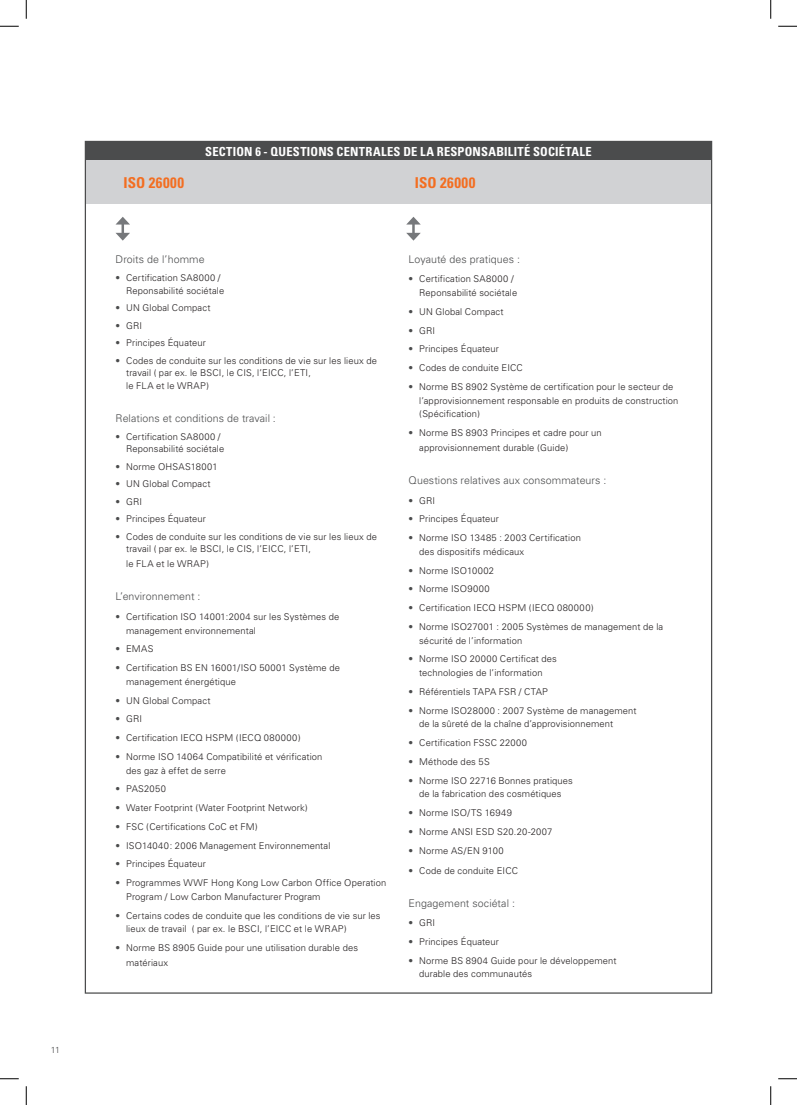
<style>
.page{position:relative;width:797px;height:1105px;background:#fff}
.page>*{position:absolute;margin:0;border:0;box-sizing:border-box;transform-origin:0 0}
.t1{font:700 condensed 15px "Univers";letter-spacing:.035em;color:#f36e21}
.t2{font:700 condensed 12.5px "Univers";letter-spacing:.02em;color:#fff}
.t3{font:300 10.62px "Univers";letter-spacing:.005em;color:#4b4c4d}
.t4{font:300 9.38px/13.8px "Univers";letter-spacing:.015em;color:#231f20}
.t5{font:300 8.75px "Univers";color:#4b4c4d}
.s1{color:#4b4c4d}
</style>
<div class="page">
<svg style="left:115px;top:217px;width:15px;height:24px"></svg>
<svg style="left:406px;top:217px;width:15px;height:24px"></svg>
<div style="left:86px;top:160px;width:625px;height:43px;background:#d1d2d4"></div>
<div style="left:86px;top:142px;width:625px;height:18px;background:#4b4c4d"></div>
<svg style="left:0;top:25px;width:19px;height:2px"></svg>
<svg style="left:778px;top:25px;width:19px;height:2px"></svg>
<svg style="left:0;top:1078px;width:19px;height:1px"></svg>
<svg style="left:778px;top:1078px;width:19px;height:1px"></svg>
<svg style="left:25px;top:0;width:2px;height:19px"></svg>
<svg style="left:25px;top:1086px;width:2px;height:19px"></svg>
<svg style="left:770px;top:0;width:1px;height:19px"></svg>
<svg style="left:770px;top:1086px;width:1px;height:19px"></svg>
<p class="t5" style="left:51px;top:1044px;width:11px">11</p>
<h2 class="t2" style="left:205px;top:144px;width:388px">SECTION 6 - QUESTIONS CENTRALES DE LA RESPONSABILITÉ SOCIÉTALE</h2>
<h1 class="t1" style="left:124px;top:173px;width:62px">ISO 26000</h1>
<h1 class="t1" style="left:415px;top:173px;width:62px">ISO 26000</h1>
<p class="t3" style="left:115px;top:253px;width:91px">Droits de l’homme</p>
<p class="t4" style="left:126px;top:271px;width:100px;line-height:12.5px;text-indent:-11px"><span class="s1">•</span> Certification SA8000 /<br>Reponsabilité sociétale</p>
<p class="t4" style="left:115px;top:301px;width:96px"><span class="s1">•</span> UN Global Compact</p>
<p class="t4" style="left:115px;top:318px;width:28px"><span class="s1">•</span> GRI</p>
<p class="t4" style="left:115px;top:336px;width:92px"><span class="s1">•</span> Principes équateur</p>
<p class="t4" style="left:126px;top:354px;width:252px;line-height:12.5px;text-indent:-11px"><span class="s1">•</span> Codes de conduite sur les conditions de vie sur les lieux de travail ( par ex. le BSCI, le CIS, l’EICC, l’ETI,<br>le FLA et le WRAP)</p>
<p class="t3" style="left:115px;top:412px;width:162px">Relations et conditions de travail :</p>
<p class="t4" style="left:126px;top:430px;width:100px;line-height:12.5px;text-indent:-11px"><span class="s1">•</span> Certification SA8000 /<br>Reponsabilité sociétale</p>
<p class="t4" style="left:115px;top:460px;width:103px"><span class="s1">•</span> Norme OHSAS18001</p>
<p class="t4" style="left:115px;top:477px;width:96px"><span class="s1">•</span> UN Global Compact</p>
<p class="t4" style="left:115px;top:495px;width:28px"><span class="s1">•</span> GRI</p>
<p class="t4" style="left:115px;top:512px;width:92px"><span class="s1">•</span> Principes équateur</p>
<p class="t4" style="left:126px;top:530px;width:252px;line-height:12.5px;text-indent:-11px"><span class="s1">•</span> Codes de conduite sur les conditions de vie sur les lieux de travail ( par ex. le BSCI, le CIS, l’EICC, l’ETI,</p>
<p class="t4" style="left:126px;top:557px;width:84px">le FLA et le WRAP)</p>
<p class="t3" style="left:115px;top:590px;width:86px">L’environnement :</p>
<p class="t4" style="left:126px;top:610px;width:215px;text-indent:-11px"><span class="s1">•</span> Certification ISO 14001:2004 sur les Systèmes de management environnemental</p>
<p class="t4" style="left:115px;top:642px;width:39px"><span class="s1">•</span> EMAS</p>
<p class="t4" style="left:126px;top:661px;width:215px;text-indent:-11px"><span class="s1">•</span> Certification BS EN 16001/ISO 50001 Système de management énergétique</p>
<p class="t4" style="left:115px;top:693px;width:96px"><span class="s1">•</span> UN Global Compact</p>
<p class="t4" style="left:115px;top:712px;width:28px"><span class="s1">•</span> GRI</p>
<p class="t4" style="left:115px;top:731px;width:187px"><span class="s1">•</span> Certification IECQ HSPM (IECQ 080000)</p>
<p class="t4" style="left:126px;top:750px;width:198px;text-indent:-11px"><span class="s1">•</span> Norme ISO 14064 Compatibilité et vérification des gaz à effet de serre</p>
<p class="t4" style="left:115px;top:782px;width:52px"><span class="s1">•</span> PAS2050</p>
<p class="t4" style="left:115px;top:801px;width:194px"><span class="s1">•</span> Water Footprint (Water Footprint Network)</p>
<p class="t4" style="left:115px;top:820px;width:144px"><span class="s1">•</span> FSC (Certifications CoC et FM)</p>
<p class="t4" style="left:115px;top:838px;width:216px"><span class="s1">•</span> ISO14040: 2006 Management Environnemental</p>
<p class="t4" style="left:115px;top:857px;width:92px"><span class="s1">•</span> Principes équateur</p>
<p class="t4" style="left:126px;top:876px;width:262px;text-indent:-11px"><span class="s1">•</span> Programmes WWF Hong Kong Low Carbon Office Operation<br>Program / Low Carbon Manufacturer Program</p>
<p class="t4" style="left:126px;top:908px;width:256px;text-indent:-11px"><span class="s1">•</span> Certains codes de conduite que les conditions de vie sur les lieux de travail ( par ex. le BSCI, l’EICC et le WRAP)</p>
<p class="t4" style="left:126px;top:940px;width:233px;line-height:15px;text-indent:-11px"><span class="s1">•</span> Norme BS 8905 Guide pour une utilisation durable des matériaux</p>
<p class="t3" style="left:408px;top:253px;width:113px">Loyauté des pratiques :</p>
<p class="t4" style="left:419px;top:272px;width:100px;text-indent:-11px"><span class="s1">•</span> Certification SA8000 /<br>Reponsabilité sociétale</p>
<p class="t4" style="left:408px;top:305px;width:96px"><span class="s1">•</span> UN Global Compact</p>
<p class="t4" style="left:408px;top:323px;width:28px"><span class="s1">•</span> GRI</p>
<p class="t4" style="left:408px;top:342px;width:92px"><span class="s1">•</span> Principes équateur</p>
<p class="t4" style="left:408px;top:361px;width:116px"><span class="s1">•</span> Codes de conduite EICC</p>
<p class="t4" style="left:419px;top:380px;width:261px;text-indent:-11px"><span class="s1">•</span> Norme BS 8902 Système de certification pour le secteur de l’approvisionnement responsable en produits de construction (Spécification)</p>
<p class="t4" style="left:419px;top:425px;width:184px;line-height:15px;text-indent:-11px"><span class="s1">•</span> Norme BS 8903 Principes et cadre pour un approvisionnement durable (Guide)</p>
<p class="t3" style="left:408px;top:474px;width:199px">Questions relatives aux consommateurs :</p>
<p class="t4" style="left:408px;top:493px;width:28px"><span class="s1">•</span> GRI</p>
<p class="t4" style="left:408px;top:512px;width:92px"><span class="s1">•</span> Principes équateur</p>
<p class="t4" style="left:419px;top:531px;width:163px;text-indent:-11px"><span class="s1">•</span> Norme ISO 13485 : 2003 Certification des dispositifs médicaux</p>
<p class="t4" style="left:408px;top:563px;width:87px"><span class="s1">•</span> Norme ISO10002</p>
<p class="t4" style="left:408px;top:582px;width:83px"><span class="s1">•</span> Norme ISO9000</p>
<p class="t4" style="left:408px;top:601px;width:187px"><span class="s1">•</span> Certification IECQ HSPM (IECQ 080000)</p>
<p class="t4" style="left:419px;top:620px;width:246px;text-indent:-11px"><span class="s1">•</span> Norme ISO27001 : 2005 Systèmes de management de la sécurité de l’information</p>
<p class="t4" style="left:408px;top:652px;width:150px;text-align:center"><span class="s1">•</span> Norme ISO 20000 Certificat des technologies de l’information</p>
<p class="t4" style="left:408px;top:685px;width:141px"><span class="s1">•</span> Référentiels TAPA FSR / CTAP</p>
<p class="t4" style="left:419px;top:703px;width:219px;text-indent:-11px"><span class="s1">•</span> Norme ISO28000 : 2007 Système de management de la sûreté de la chaîne d’approvisionnement</p>
<p class="t4" style="left:408px;top:736px;width:120px"><span class="s1">•</span> Certification FSSC 22000</p>
<p class="t4" style="left:408px;top:755px;width:83px"><span class="s1">•</span> Méthode des 5S</p>
<p class="t4" style="left:408px;top:773px;width:166px;text-align:center"><span class="s1">•</span> Norme ISO 22716 Bonnes pratiques de la fabrication des cosmétiques</p>
<p class="t4" style="left:408px;top:806px;width:105px"><span class="s1">•</span> Norme ISO/TS 16949</p>
<p class="t4" style="left:408px;top:825px;width:145px"><span class="s1">•</span> Norme ANSI ESD S20.20-2007</p>
<p class="t4" style="left:408px;top:843px;width:97px"><span class="s1">•</span> Norme AS/EN 9100</p>
<p class="t4" style="left:408px;top:863px;width:111px"><span class="s1">•</span> Code de conduite EICC</p>
<p class="t3" style="left:408px;top:896px;width:108px">Engagement sociétal :</p>
<p class="t4" style="left:408px;top:916px;width:28px"><span class="s1">•</span> GRI</p>
<p class="t4" style="left:408px;top:935px;width:92px"><span class="s1">•</span> Principes équateur</p>
<p class="t4" style="left:419px;top:953px;width:199px;text-indent:-11px"><span class="s1">•</span> Norme BS 8904 Guide pour le développement durable des communautés</p>
</div>
